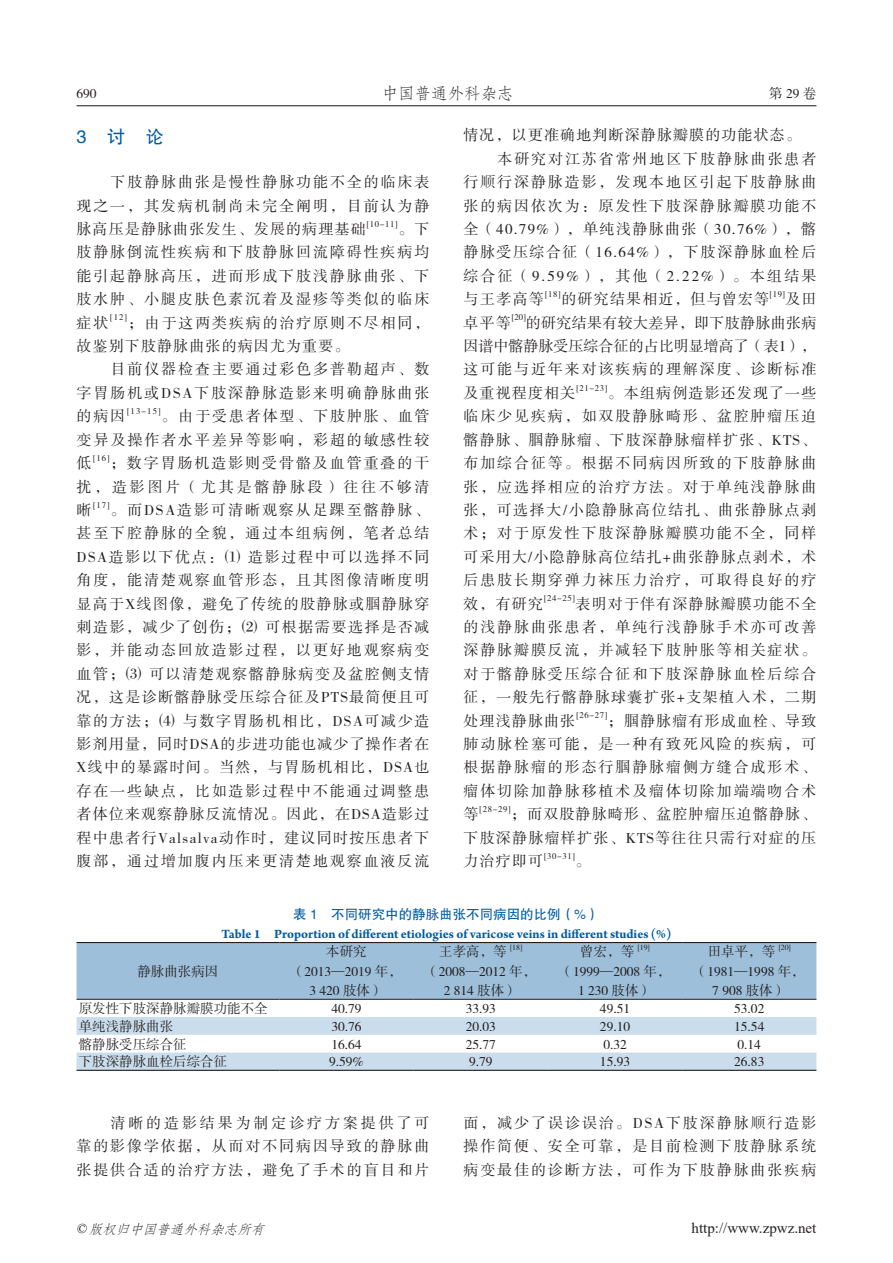
<style>
.page{position:relative;width:893px;height:1263px;background:#fff}
.page>*{position:absolute;margin:0;border:0;box-sizing:border-box;transform-origin:0 0}
.t1{font:18px "FZHTK GBK1 0";color:#015ca3}
.t2{font:16.5px "FZFSK GBK1 0";color:#231f20}
.t3{font:15px/23.4px "FZSSK GBK1 0";letter-spacing:.125em;color:#231f20;text-align:justify}
.t4{font:15px/23.4px "FZSSK GBK1 0";letter-spacing:.1em;color:#231f20}
.t5{font:15px "FZSSK GBK1 0";letter-spacing:.09em;color:#231f20}
.t6{font:15px "FZSSK GBK1 0";letter-spacing:.075em;color:#231f20}
.t7{font:15px "Times New Roman";color:#231f20}
.t8{font:15px "FZSSK GBK1 0";letter-spacing:.08em;color:#231f20}
.t9{font:13.5px/19.5px "FZSSK GBK1 0";color:#231f20;text-align:center}
.t10{font:700 13.5px "Arno Pro";color:#015ca3}
.t11{font:13.5px "FZHTK GBK1 0";color:#015ca3}
.t12{font:italic 13.5px "FZFSK GBK1 0";color:#231f20}
.t13{font:8.7px "FZSSK GBK1 0";letter-spacing:.075em;color:#231f20}
.t14{font:7.8px "FZSSK GBK1 0";color:#231f20}
.s1{font-family:"Times New Roman"}
</style>
<div class="page">
<hr style="left:77px;top:105px;width:739px;height:1px;background:#231f20">
<div style="left:77px;top:943px;width:739px;height:56px;background:#9dbfd9"></div>
<svg style="left:77px;top:1017px;width:739px;height:53px"></svg>
<hr style="left:77px;top:942px;width:202px;height:1px;background:#231f20">
<hr style="left:279px;top:942px;width:135px;height:1px;background:#231f20">
<hr style="left:414px;top:942px;width:134px;height:1px;background:#231f20">
<hr style="left:548px;top:942px;width:134px;height:1px;background:#231f20">
<hr style="left:682px;top:942px;width:134px;height:1px;background:#231f20">
<hr style="left:77px;top:1070px;width:202px;height:1px;background:#231f20">
<hr style="left:279px;top:1070px;width:135px;height:1px;background:#231f20">
<hr style="left:414px;top:1070px;width:134px;height:1px;background:#231f20">
<hr style="left:548px;top:1070px;width:134px;height:1px;background:#231f20">
<hr style="left:682px;top:1070px;width:134px;height:1px;background:#231f20">
<hr style="left:77px;top:999px;width:202px;height:1px;background:#231f20">
<hr style="left:279px;top:999px;width:135px;height:1px;background:#231f20">
<hr style="left:414px;top:999px;width:134px;height:1px;background:#231f20">
<hr style="left:548px;top:999px;width:134px;height:1px;background:#231f20">
<hr style="left:682px;top:999px;width:134px;height:1px;background:#231f20">
<p class="t9" style="left:77px;top:85px;width:22px">690</p>
<p class="t2" style="left:382px;top:85px;width:133px">中国普通外科杂志</p>
<p class="t9" style="left:769px;top:85px;width:49px">第29卷</p>
<p class="t1" style="left:77px;top:127px;width:89px">3　讨　论</p>
<p class="t3" style="left:77px;top:171px;width:354px;text-indent:34px">下肢静脉曲张是慢性静脉功能不全的临床表现之一，其发病机制尚未完全阐明，目前认为静脉高压是静脉曲张发生、发展的病理基础</p>
<p class="t13" style="left:367px;top:219px;width:32px">[10-11]</p>
<p class="t3" style="left:77px;top:218px;width:354px;text-indent:322px">。下肢静脉倒流性疾病和下肢静脉回流障碍性疾病均能引起静脉高压，进而形成下肢浅静脉曲张、下肢水肿、小腿皮肤色素沉着及湿疹等类似的临床症状</p>
<p class="t13" style="left:110px;top:313px;width:18px">[12]</p>
<p class="t4" style="left:77px;top:312px;width:354px;text-indent:51px">；由于这两类疾病的治疗原则不尽相同，故鉴别下肢静脉曲张的病因尤为重要。</p>
<p class="t3" style="left:77px;top:358px;width:354px;text-indent:34px">目前仪器检查主要通过彩色多普勒超声、数字胃肠机或DSA下肢深静脉造影来明确静脉曲张的病因</p>
<p class="t13" style="left:127px;top:406px;width:35px">[13-15]</p>
<p class="t3" style="left:77px;top:405px;width:354px;text-indent:85px">。由于受患者体型、下肢肿胀、血管变异及操作者水平差异等影响，彩超的敏感性较低</p>
<p class="t13" style="left:93px;top:453px;width:18px">[16]</p>
<p class="t3" style="left:77px;top:452px;width:355px;text-indent:34px">；数字胃肠机造影则受骨骼及血管重叠的干扰，造影图片（尤其是髂静脉段）往往不够清晰</p>
<p class="t13" style="left:93px;top:500px;width:18px">[17]</p>
<p class="t3" style="left:77px;top:499px;width:355px;text-indent:34px">。而DSA造影可清晰观察从足踝至髂静脉、甚至下腔静脉的全貌，通过本组病例，笔者总结DSA造影以下优点：⑴ 造影过程中可以选择不同角度，能清楚观察血管形态，且其图像清晰度明显高于X线图像，避免了传统的股静脉或腘静脉穿刺造影，减少了创伤；⑵ 可根据需要选择是否减影，并能动态回放造影过程，以更好地观察病变血管；⑶ 可以清楚观察髂静脉病变及盆腔侧支情况，这是诊断髂静脉受压综合征及PTS最简便且可靠的方法；⑷ 与数字胃肠机相比，DSA可减少造影剂用量，同时DSA的步进功能也减少了操作者在X线中的暴露时间。当然，与胃肠机相比，DSA也存在一些缺点，比如造影过程中不能通过调整患者体位来观察静脉反流情况。因此，在DSA造影过程中患者行Valsalva动作时，建议同时按压患者下腹部，通过增加腹内压来更清楚地观察血液反流</p>
<p class="t6" style="left:463px;top:128px;width:339px">情况，以更准确地判断深静脉瓣膜的功能状态。</p>
<p class="t3" style="left:497px;top:148px;width:320px">本研究对江苏省常州地区下肢静脉曲张患者</p>
<p class="t3" style="left:463px;top:171px;width:354px">行顺行深静脉造影，发现本地区引起下肢静脉曲</p>
<p class="t3" style="left:463px;top:195px;width:354px">张的病因依次为：原发性下肢深静脉瓣膜功能不</p>
<p class="t5" style="left:463px;top:221px;width:354px">全（40.79%），单纯浅静脉曲张（30.76%），髂</p>
<p class="t4" style="left:463px;top:241px;width:354px">静脉受压综合征（16.64%），下肢深静脉血栓后</p>
<p class="t3" style="left:463px;top:265px;width:354px">综合征（9.59%），其他（2.22%）。本组结果</p>
<p class="t3" style="left:463px;top:288px;width:82px">与王孝高等</p>
<p class="t13" style="left:545px;top:289px;width:17px">[18]</p>
<p class="t8" style="left:561px;top:291px;width:209px">的研究结果相近，但与曾宏等</p>
<p class="t13" style="left:770px;top:289px;width:17px">[19]</p>
<p class="t3" style="left:785px;top:288px;width:32px">及田</p>
<p class="t3" style="left:463px;top:312px;width:49px">卓平等</p>
<p class="t13" style="left:512px;top:313px;width:15px">[20]</p>
<p class="t3" style="left:463px;top:312px;width:354px;text-indent:62px">的研究结果有较大差异，即下肢静脉曲张病因谱中髂静脉受压综合征的占比明显增高了（表1），这可能与近年来对该疾病的理解深度、诊断标准及重视程度相关</p>
<p class="t13" style="left:576px;top:383px;width:32px">[21-23]</p>
<p class="t3" style="left:463px;top:382px;width:355px;text-indent:144px">。本组病例造影还发现了一些临床少见疾病，如双股静脉畸形、盆腔肿瘤压迫髂静脉、腘静脉瘤、下肢深静脉瘤样扩张、KTS、布加综合征等。根据不同病因所致的下肢静脉曲张，应选择相应的治疗方法。对于单纯浅静脉曲张，可选择大/小隐静脉高位结扎、曲张静脉点剥术；对于原发性下肢深静脉瓣膜功能不全，同样可采用大/小隐静脉高位结扎+曲张静脉点剥术，术后患肢长期穿弹力袜压力治疗，可取得良好的疗效，有研究</p>
<p class="t13" style="left:544px;top:594px;width:32px">[24-25]</p>
<p class="t3" style="left:463px;top:592px;width:354px;text-indent:112px">表明对于伴有深静脉瓣膜功能不全的浅静脉曲张患者，单纯行浅静脉手术亦可改善深静脉瓣膜反流，并减轻下肢肿胀等相关症状。对于髂静脉受压综合征和下肢深静脉血栓后综合征，一般先行髂静脉球囊扩张+支架植入术，二期处理浅静脉曲张</p>
<p class="t13" style="left:576px;top:711px;width:32px">[26-27]</p>
<p class="t3" style="left:463px;top:709px;width:354px;text-indent:144px">；腘静脉瘤有形成血栓、导致肺动脉栓塞可能，是一种有致死风险的疾病，可根据静脉瘤的形态行腘静脉瘤侧方缝合成形术、瘤体切除加静脉移植术及瘤体切除加端端吻合术等</p>
<p class="t13" style="left:480px;top:804px;width:32px">[28-29]</p>
<p class="t3" style="left:463px;top:803px;width:354px;text-indent:48px">；而双股静脉畸形、盆腔肿瘤压迫髂静脉、下肢深静脉瘤样扩张、KTS等往往只需行对症的压力治疗即可</p>
<p class="t13" style="left:544px;top:851px;width:32px">[30-31]</p>
<p class="t3" style="left:576px;top:850px;width:16px">。</p>
<p class="t11" style="left:293px;top:907px;width:308px">表 1　不同研究中的静脉曲张不同病因的比例（%）</p>
<p class="t10" style="left:222px;top:926px;width:451px">Table 1 Proportion of different etiologies of varicose veins in different studies (%)</p>
<p class="t9" style="left:137px;top:962px;width:83px">静脉曲张病因</p>
<p class="t9" style="left:291px;top:943px;width:112px">本研究（2013—2019 年，<br>3 420 肢体）</p>
<p class="t9" style="left:439px;top:942px;width:69px">王孝高，等</p>
<p class="t14" style="left:510px;top:943px;width:14px">[18]</p>
<p class="t9" style="left:425px;top:962px;width:112px">（2008—2012 年，<br>2 814 肢体）</p>
<p class="t9" style="left:580px;top:942px;width:55px">曾宏，等</p>
<p class="t14" style="left:638px;top:943px;width:14px">[19]</p>
<p class="t9" style="left:560px;top:962px;width:112px">（1999—2008 年，<br>1 230 肢体）</p>
<p class="t9" style="left:708px;top:942px;width:69px">田卓平，等</p>
<p class="t14" style="left:779px;top:943px;width:14px">[20]</p>
<p class="t9" style="left:694px;top:962px;width:112px">（1981—1998 年，<br>7 908 肢体）</p>
<p class="t9" style="left:79px;top:999px;width:190px">原发性下肢深静脉瓣膜功能不全</p>
<p class="t9" style="left:331px;top:999px;width:32px">40.79</p>
<p class="t9" style="left:466px;top:999px;width:32px">33.93</p>
<p class="t9" style="left:600px;top:999px;width:32px">49.51</p>
<p class="t9" style="left:734px;top:999px;width:32px">53.02</p>
<p class="t9" style="left:79px;top:1017px;width:96px">单纯浅静脉曲张</p>
<p class="t9" style="left:331px;top:1017px;width:32px">30.76</p>
<p class="t9" style="left:466px;top:1017px;width:32px">20.03</p>
<p class="t9" style="left:600px;top:1017px;width:32px">29.10</p>
<p class="t9" style="left:734px;top:1017px;width:32px">15.54</p>
<p class="t9" style="left:79px;top:1035px;width:109px">髂静脉受压综合征</p>
<p class="t9" style="left:331px;top:1035px;width:32px">16.64</p>
<p class="t9" style="left:466px;top:1035px;width:32px">25.77</p>
<p class="t9" style="left:603px;top:1035px;width:25px">0.32</p>
<p class="t9" style="left:738px;top:1035px;width:25px">0.14</p>
<p class="t9" style="left:79px;top:1053px;width:150px">下肢深静脉血栓后综合征</p>
<p class="t9" style="left:329px;top:1053px;width:36px">9.59%</p>
<p class="t9" style="left:469px;top:1053px;width:25px">9.79</p>
<p class="t9" style="left:600px;top:1053px;width:32px">15.93</p>
<p class="t9" style="left:734px;top:1053px;width:32px">26.83</p>
<p class="t3" style="left:77px;top:1112px;width:354px;text-indent:34px">清晰的造影结果为制定诊疗方案提供了可靠的影像学依据，从而对不同病因导致的静脉曲张提供合适的治疗方法，避免了手术的盲目和片</p>
<p class="t3" style="left:463px;top:1112px;width:354px">面，减少了误诊误治。DSA下肢深静脉顺行造影操作简便、安全可靠，是目前检测下肢静脉系统病变最佳的诊断方法，可作为下肢静脉曲张疾病</p>
<p class="t12" style="left:76px;top:1221px;width:194px"><span class="s1">©</span> 版权归中国普通外科杂志所有</p>
<p class="t7" style="left:692px;top:1217px;width:126px">http://www.zpwz.net</p>
</div>
